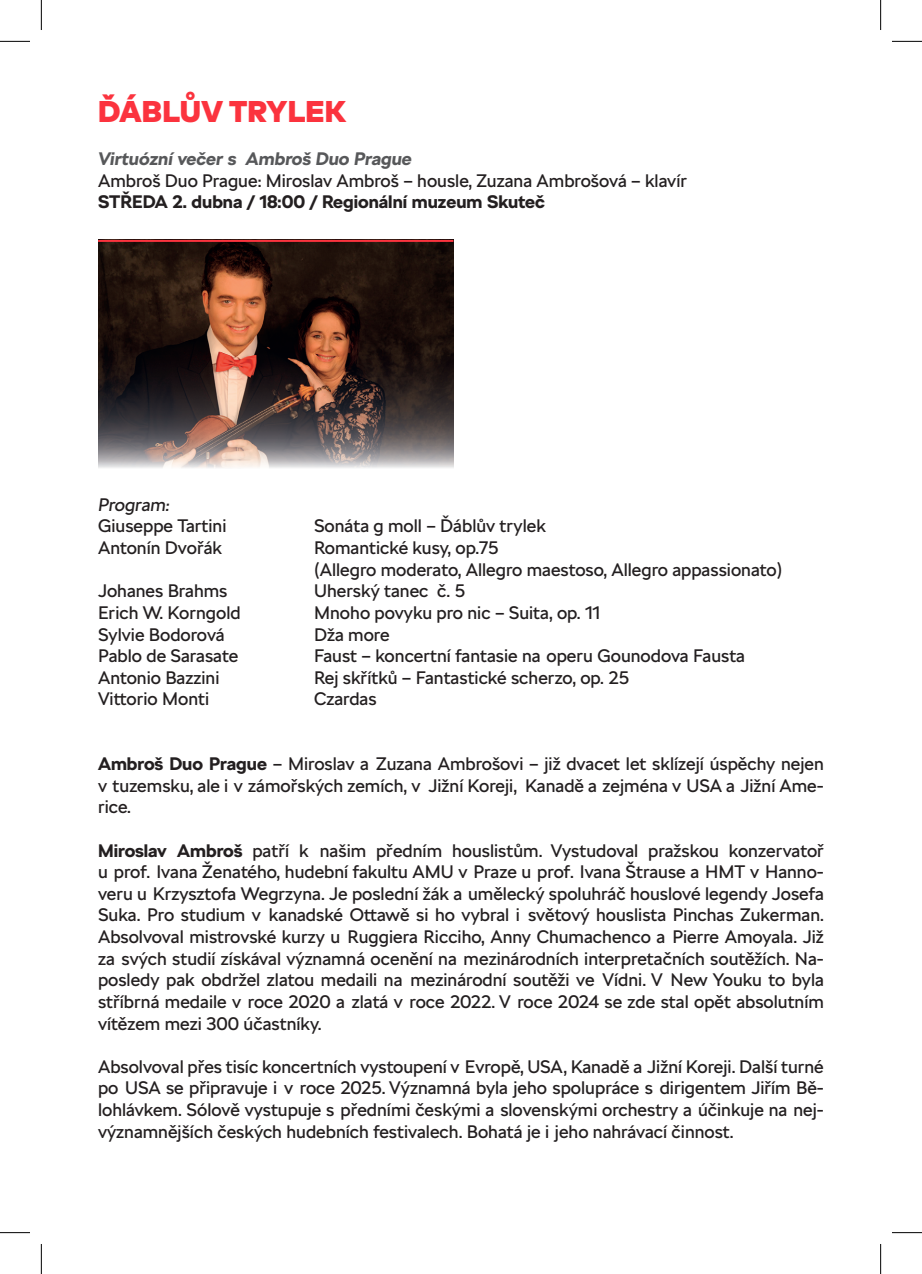
<style>
.page{position:relative;width:922px;height:1274px;background:#fff}
.page>*{position:absolute;margin:0;border:0;box-sizing:border-box;transform-origin:0 0}
.t1{font:900 30px "Mark Pro";letter-spacing:.005em;color:#fb333e}
.t2{font:18px/21.6px "SKODA Next";color:#231f20;text-align:justify}
.t3{font:700 18px "SKODA Next";color:#231f20}
.t4{font:italic 700 18px "SKODA Next";color:#57585a}
.t5{font:italic 18px "SKODA Next";color:#231f20}
.s1{font-weight:700}
</style>
<div class="page">
<img style="left:98px;top:242px;width:355px;height:226px">
<hr style="left:98px;top:240px;width:355px;height:2px;background:#fb333e">
<hr style="left:0;top:41px;width:30px;height:1px;background:#000">
<hr style="left:892px;top:41px;width:30px;height:1px;background:#000">
<hr style="left:0;top:1232px;width:30px;height:1px;background:#000">
<hr style="left:892px;top:1232px;width:30px;height:1px;background:#000">
<hr style="left:41px;top:0;width:1px;height:30px;background:#000">
<hr style="left:41px;top:1243px;width:1px;height:30px;background:#000">
<hr style="left:880px;top:0;width:1px;height:30px;background:#000">
<hr style="left:880px;top:1243px;width:1px;height:30px;background:#000">
<h1 class="t1" style="left:98px;top:88px;width:249px">ĎÁBLŮV TRYLEK</h1>
<p class="t4" style="left:98px;top:148px;width:315px">Virtuózní večer s Ambroš Duo Prague</p>
<p class="t2" style="left:98px;top:169px;width:590px">Ambroš Duo Prague: Miroslav Ambroš – housle, Zuzana Ambrošová – klavír</p>
<p class="t3" style="left:98px;top:191px;width:448px">STŘEDA 2. dubna / 18:00 / Regionální muzeum Skuteč</p>
<p class="t5" style="left:98px;top:493px;width:73px">Program:</p>
<p class="t2" style="left:98px;top:515px;width:130px">Giuseppe Tartini</p>
<p class="t2" style="left:314px;top:515px;width:233px">Sonáta g moll – Ďáblův trylek</p>
<p class="t2" style="left:98px;top:537px;width:126px">Antonín Dvořák</p>
<p class="t2" style="left:314px;top:537px;width:470px">Romantické kusy, op.75<br>(Allegro moderato, Allegro maestoso, Allegro appassionato)</p>
<p class="t2" style="left:98px;top:580px;width:131px">Johanes Brahms</p>
<p class="t2" style="left:314px;top:580px;width:152px">Uherský tanec č. 5</p>
<p class="t2" style="left:98px;top:601px;width:144px">Erich W. Korngold</p>
<p class="t2" style="left:314px;top:601px;width:288px">Mnoho povyku pro nic – Suita, op. 11</p>
<p class="t2" style="left:98px;top:623px;width:128px">Sylvie Bodorová</p>
<p class="t2" style="left:314px;top:623px;width:77px">Dža more</p>
<p class="t2" style="left:98px;top:645px;width:142px">Pablo de Sarasate</p>
<p class="t2" style="left:314px;top:645px;width:432px">Faust – koncertní fantasie na operu Gounodova Fausta</p>
<p class="t2" style="left:98px;top:666px;width:123px">Antonio Bazzini</p>
<p class="t2" style="left:314px;top:666px;width:316px">Rej skřítků – Fantastické scherzo, op. 25</p>
<p class="t2" style="left:98px;top:688px;width:113px">Vittorio Monti</p>
<p class="t2" style="left:314px;top:688px;width:64px">Czardas</p>
<p class="t2" style="left:98px;top:753px;width:727px"><span class="s1">Ambroš Duo Prague</span> – Miroslav a Zuzana Ambrošovi – již dvacet let sklízejí úspěchy nejen v tuzemsku, ale i v zámořských zemích, v Jižní Koreji, Kanadě a zejména v USA a Jižní Ame&shy;rice.</p>
<p class="t2" style="left:98px;top:839px;width:727px"><span class="s1">Miroslav Ambroš</span> patří k našim předním houslistům. Vystudoval pražskou konzervatoř u prof. Ivana Ženatého, hudební fakultu AMU v Praze u prof. Ivana Štrause a HMT v Hanno&shy;veru u Krzysztofa Wegrzyna. Je poslední žák a umělecký spoluhráč houslové legendy Josefa Suka. Pro studium v kanadské Ottawě si ho vybral i světový houslista Pinchas Zukerman.<br>Absolvoval mistrovské kurzy u Ruggiera Ricciho, Anny Chumachenco a Pierre Amoyala. Již za svých studií získával významná ocenění na mezinárodních interpretačních soutěžích. Na&shy;posledy pak obdržel zlatou medaili na mezinárodní soutěži ve Vídni. V New Youku to byla stříbrná medaile v roce 2020 a zlatá v roce 2022. V roce 2024 se zde stal opět absolutním vítězem mezi 300 účastníky.</p>
<p class="t2" style="left:98px;top:1055px;width:727px">Absolvoval přes tisíc koncertních vystoupení v Evropě, USA, Kanadě a Jižní Koreji. Další turné po USA se připravuje i v roce 2025. Významná byla jeho spolupráce s dirigentem Jiřím Bě&shy;lohlávkem. Sólově vystupuje s předními českými a slovenskými orchestry a účinkuje na nej&shy;významnějších českých hudebních festivalech. Bohatá je i jeho nahrávací činnost.</p>
</div>
